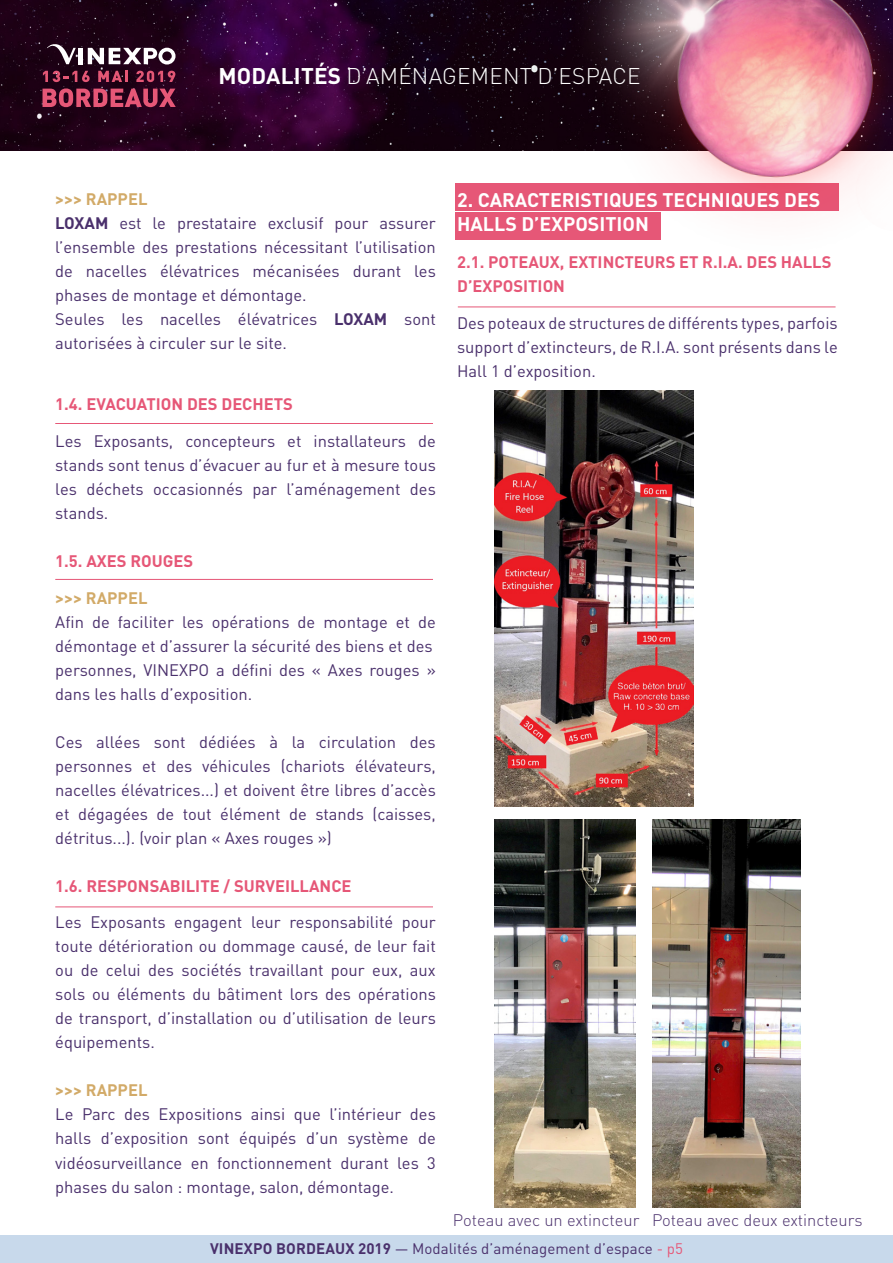
<style>
.page{position:relative;width:893px;height:1263px;background:#fff}
.page>*{position:absolute;margin:0;border:0;box-sizing:border-box;transform-origin:0 0}
.t1{font:300 22.5px "DINOT";letter-spacing:.01em;color:#fff}
.t2{font:700 19.5px/24px "DINOT";color:#fff}
.t3{font:16.5px/24px "DINOT";color:#4a306c;text-align:justify}
.t4{font:700 16.5px/24px "DINOT";color:#e65777}
.t5{font:300 16.5px "DINOT";color:#4a306c}
.t6{font:700 16.5px "DINOT";color:#d2aa68}
.t7{font:15.15px "DINOT";color:#4a306c}
.s1{font-weight:700}
.s2{font-weight:700;color:#d2aa68}
.s3{color:#e65777}
</style>
<div class="page">
<div style="left:455px;top:184px;width:384px;height:27px;background:#e65777"></div>
<div style="left:455px;top:212px;width:206px;height:28px;background:#e65777"></div>
<img style="left:0;top:0;width:516px;height:150px">
<img style="left:516px;top:0;width:377px;height:308px">
<hr style="left:79px;top:48px;width:4px;height:16px;background:#fff">
<svg style="left:88px;top:48px;width:88px;height:17px"></svg>
<svg style="left:47px;top:43px;width:29px;height:21px"></svg>
<svg style="left:43px;top:88px;width:133px;height:19px"></svg>
<svg style="left:43px;top:71px;width:47px;height:11px"></svg>
<svg style="left:98px;top:71px;width:30px;height:11px"></svg>
<svg style="left:136px;top:71px;width:39px;height:11px"></svg>
<hr style="left:55px;top:423px;width:378px;height:1px;background:#e65777">
<hr style="left:55px;top:579px;width:378px;height:1px;background:#e65777">
<hr style="left:55px;top:906px;width:378px;height:1px;background:#e65777">
<hr style="left:458px;top:307px;width:377px;height:1px;background:#e65777">
<img style="left:494px;top:391px;width:199px;height:415px">
<img style="left:494px;top:819px;width:141px;height:389px">
<img style="left:652px;top:819px;width:148px;height:389px">
<div style="left:0;top:1235px;width:893px;height:28px;background:#c8d9eb"></div>
<h1 class="t1" style="left:218px;top:59px;width:424px"><span class="s1">MODALITÉS</span> D’AMÉNAGEMENT D’ESPACE</h1>
<p class="t3" style="left:55px;top:186px;width:382px;text-align:left"><span class="s2">&gt;&gt;&gt; RAPPEL<br></span><span class="s1">LOXAM</span> est le prestataire exclusif pour assurer l’ensemble des prestations nécessitant l’utilisation de nacelles élévatrices mécanisées durant les phases de montage et démontage.<br>Seules les nacelles élévatrices <span class="s1">LOXAM</span> sont autorisées à circuler sur le site.</p>
<p class="t4" style="left:55px;top:390px;width:239px">1.4. EVACUATION DES DECHETS</p>
<p class="t3" style="left:55px;top:427px;width:382px">Les Exposants, concepteurs et installateurs de stands sont tenus d’évacuer au fur et à mesure tous les déchets occasionnés par l’aménagement des stands.</p>
<p class="t4" style="left:55px;top:547px;width:139px">1.5. AXES ROUGES</p>
<p class="t6" style="left:55px;top:585px;width:94px">&gt;&gt;&gt; RAPPEL</p>
<p class="t3" style="left:55px;top:608px;width:382px;text-align:left">Afin de faciliter les opérations de montage et de démontage et d’assurer la sécurité des biens et des personnes, VINEXPO a défini des « Axes rouges » dans les halls d’exposition.</p>
<p class="t3" style="left:55px;top:728px;width:382px">Ces allées sont dédiées à la circulation des personnes et des véhicules (chariots élévateurs, nacelles élévatrices...) et doivent être libres d’accès et dégagées de tout élément de stands (caisses, détritus...). (voir plan « Axes rouges »)</p>
<p class="t4" style="left:55px;top:872px;width:298px">1.6. RESPONSABILITE / SURVEILLANCE</p>
<p class="t3" style="left:55px;top:909px;width:382px">Les Exposants engagent leur responsabilité pour toute détérioration ou dommage causé, de leur fait ou de celui des sociétés travaillant pour eux, aux sols ou éléments du bâtiment lors des opérations de transport, d’installation ou d’utilisation de leurs équipements.</p>
<p class="t6" style="left:55px;top:1077px;width:94px">&gt;&gt;&gt; RAPPEL</p>
<p class="t3" style="left:55px;top:1101px;width:382px">Le Parc des Expositions ainsi que l’intérieur des halls d’exposition sont équipés d’un système de vidéosurveillance en fonctionnement durant les 3 phases du salon : montage, salon, démontage.</p>
<p class="t2" style="left:457px;top:186px;width:365px">2. CARACTERISTIQUES TECHNIQUES DES<br>HALLS D’EXPOSITION</p>
<p class="t4" style="left:457px;top:248px;width:376px">2.1. POTEAUX, EXTINCTEURS ET R.I.A. DES HALLS<br>D’EXPOSITION</p>
<p class="t3" style="left:457px;top:309px;width:382px">Des poteaux de structures de différents types, parfois support d’extincteurs, de R.I.A. sont présents dans le Hall 1 d’exposition.</p>
<p class="t5" style="left:453px;top:1207px;width:411px">Poteau avec un extincteur Poteau avec deux extincteurs</p>
<p class="t7" style="left:210px;top:1236px;width:474px"><span class="s1">VINEXPO BORDEAUX 2019</span> — Modalités d’aménagement d’espace <span class="s3">- p5</span></p>
</div>
